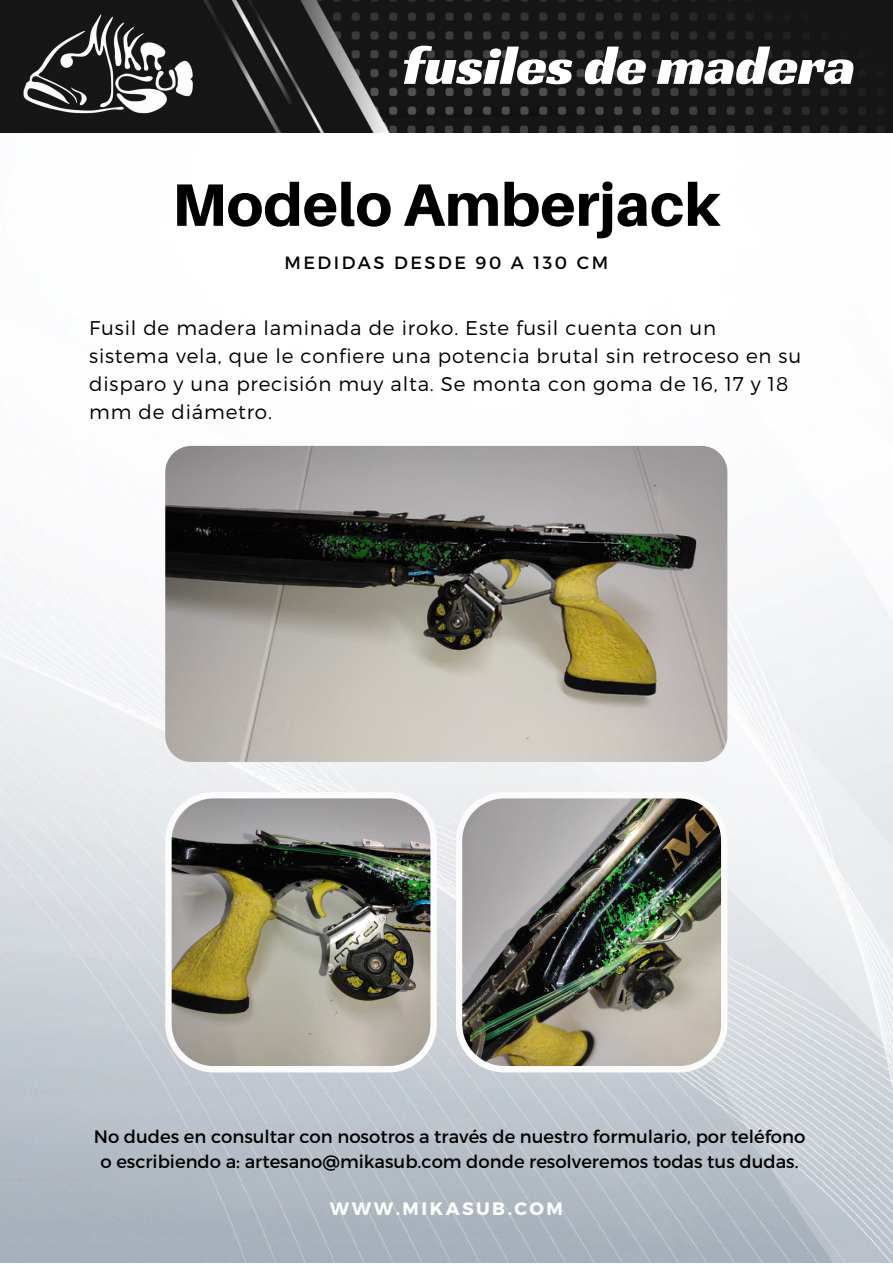
<style>
.page{position:relative;width:893px;height:1264px;background:#fff}
.page>*{position:absolute;margin:0;border:0;box-sizing:border-box;transform-origin:0 0}
.t1{font:800 60px "Aileron";color:#000}
.t2{font:55.5px "Racing Sans One";color:#fff}
.t3{font:300 19.8px/28.2px "Montserrat";letter-spacing:.04em;color:#000}
.t4{font:18px/24.8px "Montserrat";color:#000;text-align:center}
.t5{font:700 18px "Montserrat";letter-spacing:.14em;color:#fff}
.t6{font:17.7px "Montserrat";letter-spacing:.14em;color:#000}
</style>
<div class="page">
<img style="left:0;top:132px;width:892px;height:1129px">
<img style="left:0;top:0;width:892px;height:132px">
<img style="left:12px;top:5px;width:190px;height:123px">
<img style="left:165px;top:446px;width:562px;height:316px;border-radius:26px">
<img style="left:165px;top:792px;width:272px;height:280px">
<img style="left:456px;top:792px;width:271px;height:280px">
<p class="t2" style="left:402px;top:30px;width:455px">fusiles de madera</p>
<p class="t1" style="left:172px;top:168px;width:550px">Modelo Amberjack</p>
<p class="t6" style="left:284px;top:251px;width:325px">MEDIDAS DESDE 90 A 130 CM</p>
<p class="t3" style="left:89px;top:312px;width:713px">Fusil de madera laminada de iroko. Este fusil cuenta con un<br>sistema vela, que le confiere una potencia brutal sin retroceso en su disparo y una precisión muy alta. Se monta con goma de 16, 17 y 18 mm de diámetro.</p>
<p class="t4" style="left:94px;top:1123px;width:713px">No dudes en consultar con nosotros a través de nuestro formulario, por teléfono o escribiendo a: artesano@mikasub.com donde resolveremos todas tus dudas.</p>
<p class="t5" style="left:330px;top:1196px;width:235px">WWW.MIKASUB.COM</p>
</div>
